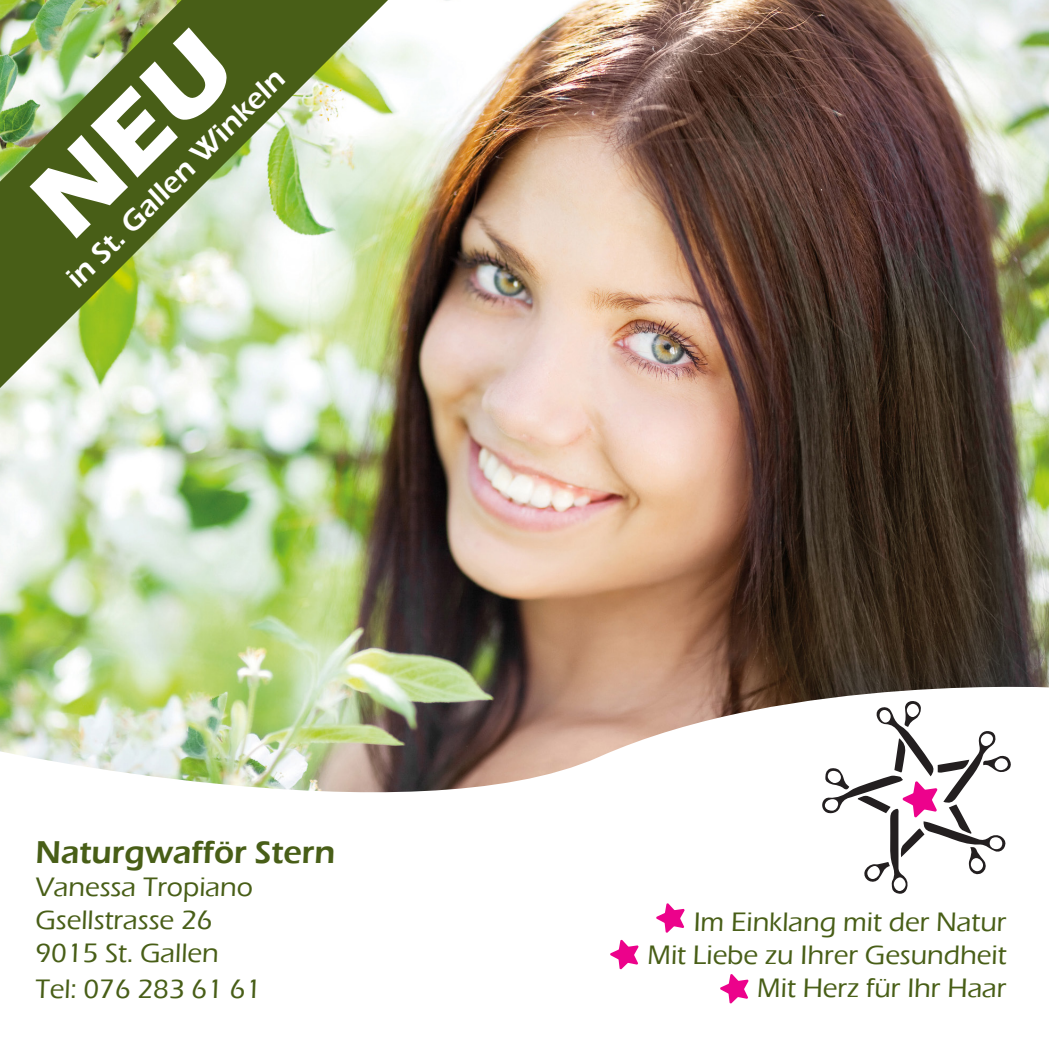
<style>
.page{position:relative;width:1049px;height:1049px;background:#fff}
.page>*{position:absolute;margin:0;border:0;box-sizing:border-box;transform-origin:0 0}
.t1{font:600 32.5px "Eras ITC";color:#485e17}
.t2{font:600 30px "Eras ITC";color:#fff}
.t3{font:500 27.5px/33px "Eras ITC";color:#485e17;text-align:right}
</style>
<div class="page">
<img style="left:0;top:0;width:1049px;height:673px">
<svg style="left:0;top:673px;width:1049px;height:297px"></svg>
<svg style="left:610px;top:939px;width:29px;height:30px"></svg>
<svg style="left:720px;top:974px;width:29px;height:30px"></svg>
<svg style="left:656px;top:903px;width:29px;height:30px"></svg>
<svg style="left:0;top:0;width:388px;height:388px"></svg>
<svg style="left:820px;top:701px;width:191px;height:193px"></svg>
<svg style="left:27px;top:27px;width:212px;height:212px;background:#687e3e"></svg>
<p class="t2" style="left:59px;top:270px;width:297px;rotate:-45deg">in St. Gallen Winkeln</p>
<p class="t1" style="left:35px;top:834px;width:301px">Naturgwafför Stern</p>
<p class="t3" style="left:35px;top:871px;width:219px;text-align:left">Vanessa Tropiano<br>Gsellstrasse 26<br>9015 St. Gallen</p>
<p class="t3" style="left:35px;top:973px;width:227px">Tel: 076 283 61 61</p>
<p class="t3" style="left:647px;top:906px;width:360px">Im Einklang mit der Natur<br>Mit Liebe zu Ihrer Gesundheit<br>Mit Herz für Ihr Haar</p>
</div>
